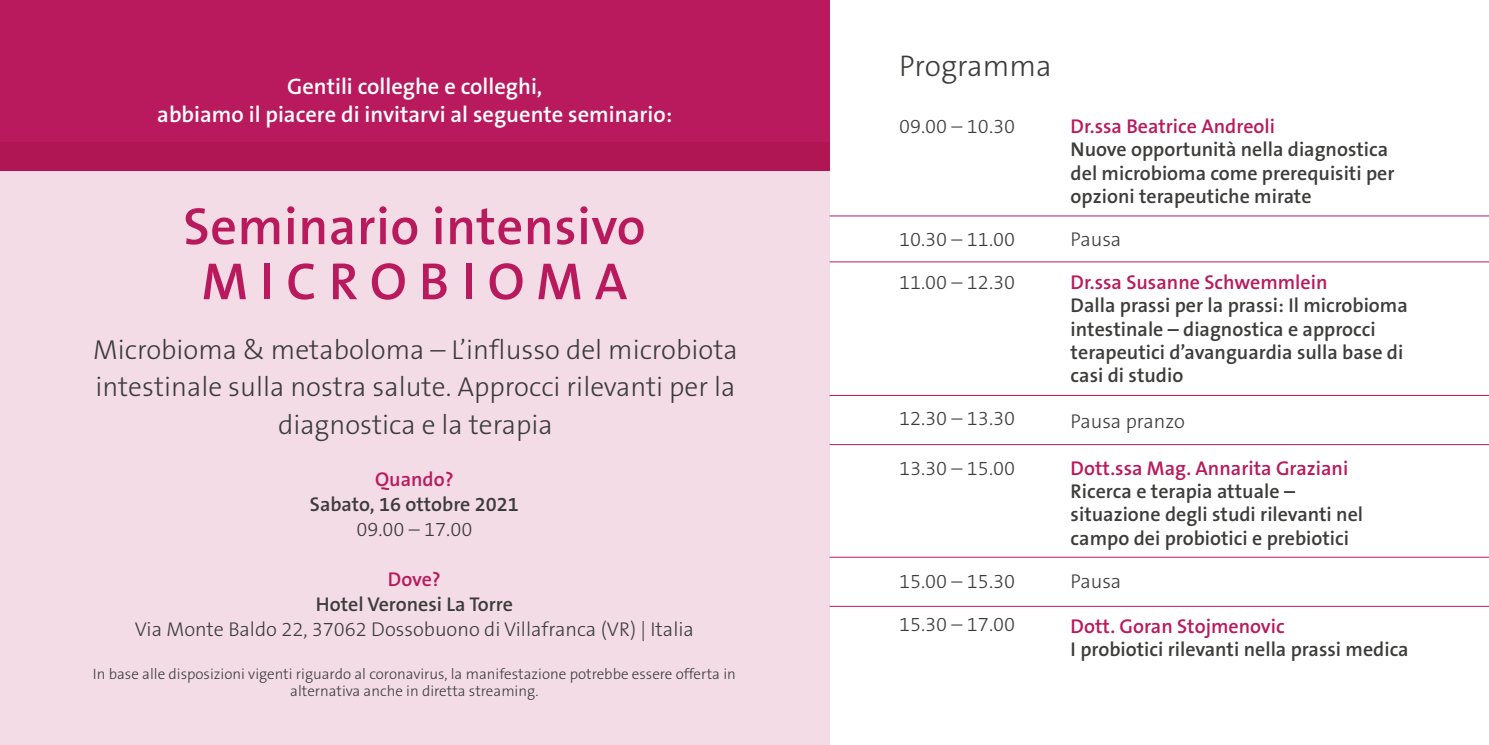
<style>
.page{position:relative;width:1489px;height:745px;background:#fff}
.page>*{position:absolute;margin:0;border:0;box-sizing:border-box;transform-origin:0 0}
.t1{font:600 52.5px/55px "The Sans B6";letter-spacing:.01em;color:#b81a5d;text-align:center}
.t2{font:300 30px "The Sans B3";color:#3c3c3b}
.t3{font:300 27.5px/37.5px "The Sans B3";color:#3c3c3b;text-align:center}
.t4{font:600 22.5px/27.5px "The Sans B6";color:#fff;text-align:center}
.t5{font:600 20px/23.2px "The Sans B6";color:#3c3c3b}
.t6{font:300 20px "The Sans B3";color:#3c3c3b}
.t7{font:600 20px "The Sans B6";color:#b81a5d}
.t8{font:300 15px/17.5px "The Sans B3";color:#3c3c3b;text-align:center}
</style>
<div class="page">
<div style="left:0;top:142px;width:829px;height:602px;background:#f4dce6"></div>
<div style="left:0;top:0;width:829px;height:170px;background:#b81a5d"></div>
<hr style="left:829px;top:215px;width:659px;height:1px;background:#b81a5d">
<hr style="left:829px;top:261px;width:659px;height:1px;background:#b81a5d">
<hr style="left:829px;top:395px;width:659px;height:1px;background:#b81a5d">
<hr style="left:829px;top:556px;width:659px;height:1px;background:#b81a5d">
<hr style="left:829px;top:444px;width:659px;height:1px;background:#b81a5d">
<hr style="left:829px;top:605px;width:659px;height:1px;background:#b81a5d">
<p class="t4" style="left:157px;top:74px;width:516px">Gentili colleghe e colleghi,<br>abbiamo il piacere di invitarvi al seguente seminario:</p>
<h1 class="t1" style="left:183px;top:200px;width:464px">Seminario intensivo<br>MICROBIOMA</h1>
<h3 class="t3" style="left:93px;top:331px;width:646px">Microbioma &amp; metaboloma – L’influsso del microbiota intestinale sulla nostra salute. Approcci rilevanti per la diagnostica e la terapia</h3>
<p class="t7" style="left:375px;top:468px;width:80px">Quando?</p>
<p class="t5" style="left:310px;top:493px;width:210px">Sabato, 16 ottobre 2021</p>
<p class="t6" style="left:356px;top:518px;width:118px">09.00 – 17.00</p>
<p class="t7" style="left:388px;top:568px;width:54px">Dove?</p>
<p class="t5" style="left:316px;top:593px;width:199px">Hotel Veronesi La Torre</p>
<p class="t6" style="left:135px;top:618px;width:560px">Via Monte Baldo 22, 37062 Dossobuono di Villafranca (VR) | Italia</p>
<p class="t8" style="left:93px;top:665px;width:644px">In base alle disposizioni vigenti riguardo al coronavirus, la manifestazione potrebbe essere offerta in alternativa anche in diretta streaming.</p>
<h2 class="t2" style="left:899px;top:50px;width:154px">Programma</h2>
<p class="t6" style="left:899px;top:116px;width:118px">09.00 – 10.30</p>
<p class="t7" style="left:1070px;top:116px;width:206px">Dr.ssa Beatrice Andreoli</p>
<p class="t5" style="left:1070px;top:139px;width:325px">Nuove opportunità nella diagnostica del microbioma come prerequisiti per opzioni terapeutiche mirate</p>
<p class="t6" style="left:899px;top:229px;width:118px">10.30 – 11.00</p>
<p class="t6" style="left:1070px;top:229px;width:52px">Pausa</p>
<p class="t6" style="left:899px;top:272px;width:118px">11.00 – 12.30</p>
<p class="t7" style="left:1070px;top:271px;width:258px">Dr.ssa Susanne Schwemmlein</p>
<p class="t5" style="left:1070px;top:294px;width:339px">Dalla prassi per la prassi: Il microbioma intestinale – diagnostica e approcci terapeutici d’avanguardia sulla base di casi di studio</p>
<p class="t6" style="left:899px;top:408px;width:118px">12.30 – 13.30</p>
<p class="t6" style="left:1070px;top:411px;width:116px">Pausa pranzo</p>
<p class="t6" style="left:899px;top:457px;width:118px">13.30 – 15.00</p>
<p class="t7" style="left:1070px;top:457px;width:279px">Dott.ssa Mag. Annarita Graziani</p>
<p class="t5" style="left:1070px;top:480px;width:294px">Ricerca e terapia attuale – situazione degli studi rilevanti nel campo dei probiotici e prebiotici</p>
<p class="t6" style="left:899px;top:570px;width:118px">15.00 – 15.30</p>
<p class="t6" style="left:1070px;top:570px;width:52px">Pausa</p>
<p class="t6" style="left:899px;top:613px;width:118px">15.30 – 17.00</p>
<p class="t7" style="left:1070px;top:615px;width:215px">Dott. Goran Stojmenovic</p>
<p class="t5" style="left:1070px;top:638px;width:339px">I probiotici rilevanti nella prassi medica</p>
</div>
